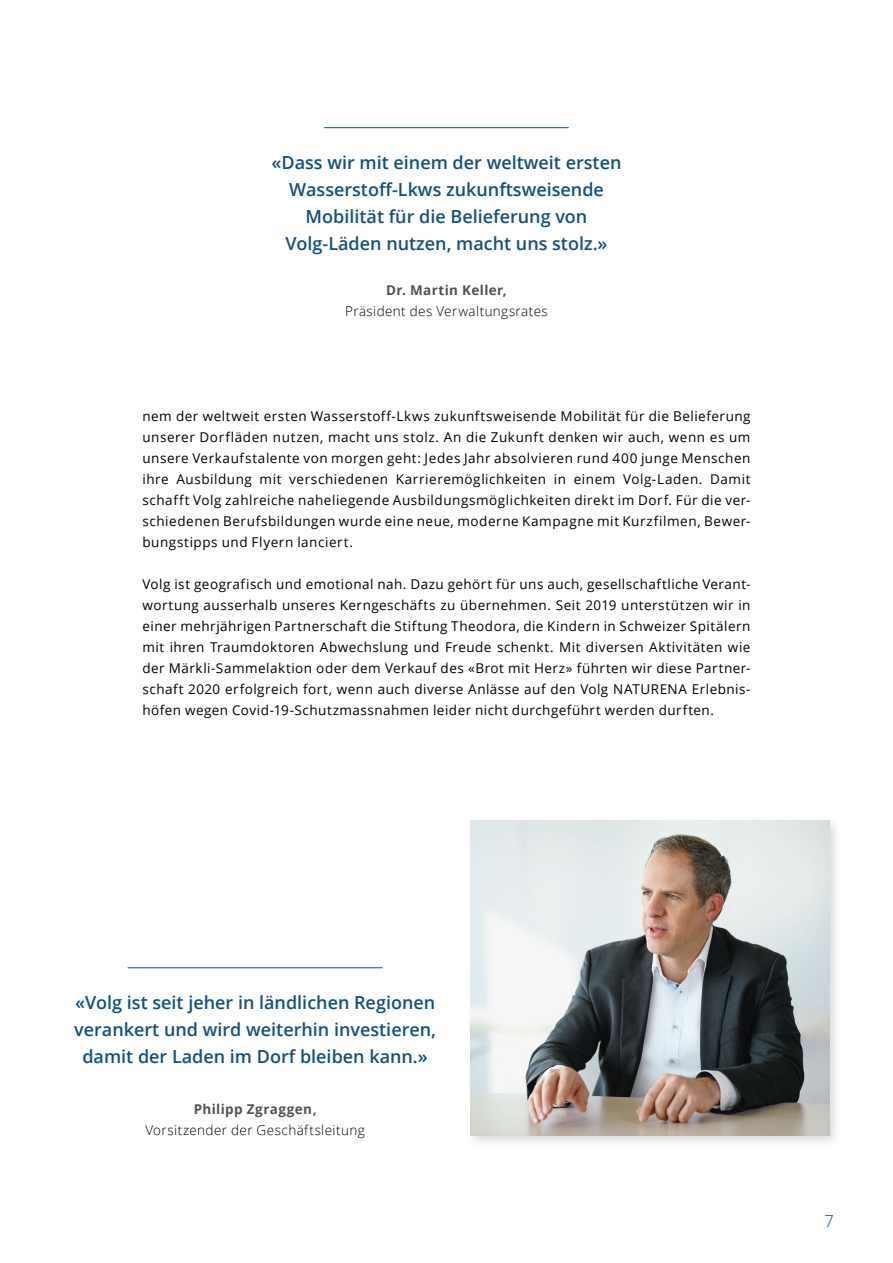
<style>
.page{position:relative;width:893px;height:1263px;background:#fff}
.page>*{position:absolute;margin:0;border:0;box-sizing:border-box;transform-origin:0 0}
.t1{font:600 18px/27px "Open Sans";color:#125081;text-align:center}
.t2{font:300 16.5px "Open Sans";color:#125081}
.t3{font:13.5px/21px "Open Sans";letter-spacing:.035em;color:#000;text-align:justify}
.t4{font:300 13.5px "Open Sans";letter-spacing:.03em;color:#000}
.t5{font:700 13.5px "Open Sans";letter-spacing:.03em;color:#55524e}
</style>
<div class="page">
<div style="left:466px;top:815px;width:376px;height:333px;background:#000;opacity:.15"></div>
<img style="left:470px;top:820px;width:359px;height:315px">
<hr style="left:128px;top:967px;width:255px;height:1px;background:#125081">
<hr style="left:324px;top:127px;width:245px;height:1px;background:#125081">
<h1 class="t1" style="left:272px;top:149px;width:351px">«Dass wir mit einem der weltweit ersten Wasserstoff-Lkws zukunftsweisende Mobilität für die Belieferung von Volg-Läden nutzen, macht uns stolz.»</h1>
<p class="t5" style="left:386px;top:281px;width:122px">Dr. Martin Keller,</p>
<p class="t4" style="left:345px;top:302px;width:204px">Präsident des Verwaltungsrates</p>
<p class="t3" style="left:142px;top:406px;width:610px">nem der weltweit ersten Wasserstoff-Lkws zukunftsweisende Mobilität für die Belieferung unserer Dorfläden nutzen, macht uns stolz. An die Zukunft denken wir auch, wenn es um unsere Verkaufstalente von morgen geht: Jedes Jahr absolvieren rund 400 junge Menschen ihre Ausbildung mit verschiedenen Karrieremöglichkeiten in einem Volg-Laden. Damit schafft Volg zahlreiche naheliegende Ausbildungsmöglichkeiten direkt im Dorf. Für die ver&shy;schiedenen Berufsbildungen wurde eine neue, moderne Kampagne mit Kurzfilmen, Bewer&shy;bungstipps und Flyern lanciert.</p>
<p class="t3" style="left:142px;top:574px;width:610px">Volg ist geografisch und emotional nah. Dazu gehört für uns auch, gesellschaftliche Verant&shy;wortung ausserhalb unseres Kerngeschäfts zu übernehmen. Seit 2019 unterstützen wir in einer mehrjährigen Partnerschaft die Stiftung Theodora, die Kindern in Schweizer Spitälern mit ihren Traumdoktoren Abwechslung und Freude schenkt. Mit diversen Aktivitäten wie der Märkli-Sammelaktion oder dem Verkauf des «Brot mit Herz» führten wir diese Partner&shy;schaft 2020 erfolgreich fort, wenn auch diverse Anlässe auf den Volg NATURENA Erlebnis&shy;höfen wegen Covid-19-Schutzmassnahmen leider nicht durchgeführt werden durften.</p>
<h1 class="t1" style="left:74px;top:989px;width:363px">«Volg ist seit jeher in ländlichen Regionen verankert und wird weiterhin investieren, damit der Laden im Dorf bleiben kann.»</h1>
<p class="t5" style="left:194px;top:1100px;width:124px">Philipp Zgraggen,</p>
<p class="t4" style="left:145px;top:1121px;width:221px">Vorsitzender der Geschäftsleitung</p>
<p class="t2" style="left:824px;top:1209px;width:11px">7</p>
</div>
